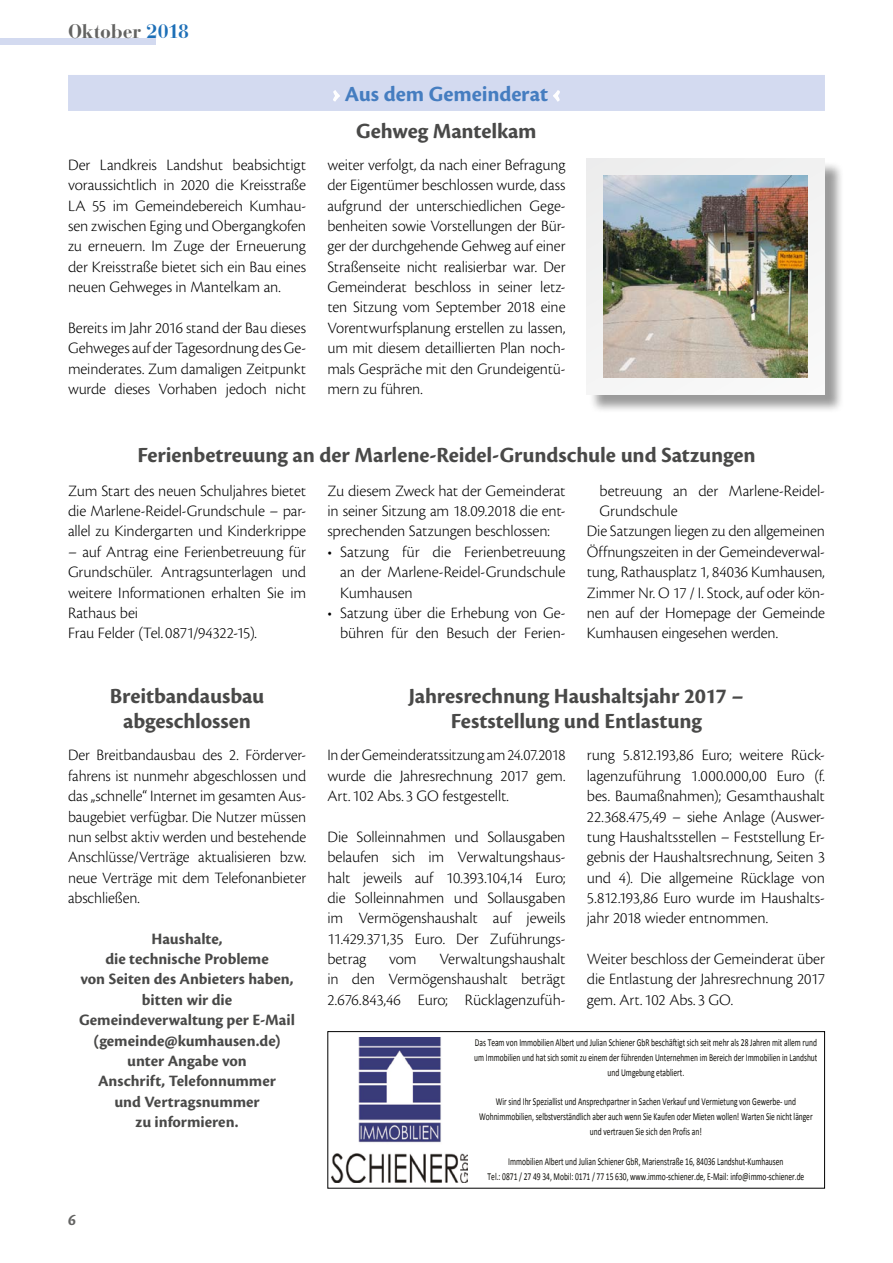
<style>
.page{position:relative;width:893px;height:1263px;background:#fff}
.page>*{position:absolute;margin:0;border:0;box-sizing:border-box;transform-origin:0 0}
.t1{font:700 22.5px/25.5px "Cronos Pro";letter-spacing:-.005em;color:#494948;text-align:center}
.t2{font:700 22.5px/36.9px "Cronos Pro";letter-spacing:-.005em;color:#457dc0;text-align:center}
.t3{font:700 19.5px "Bauer Bodoni Std";letter-spacing:-.005em;color:#636362}
.t4{font:300 16.5px/20.4px "Cronos Pro";letter-spacing:-.01em;color:#000;text-align:justify}
.t5{font:700 16.5px/20.4px "Cronos Pro";color:#494948;text-align:center}
.t6{font:italic 700 16.5px "Cronos Pro";color:#636362}
.t7{font:10.65px/14.9px "Calibri";color:#0f0e09;text-align:center;scale:.71 1}
.s1{color:#1d6fb7}
.s2{color:#fff}
.s3{color:#494948}
</style>
<div class="page">
<div style="left:0;top:38px;width:155px;height:6px;background:#d3daf0"></div>
<div style="left:68px;top:75px;width:757px;height:36px;background:#d3daf0"></div>
<svg style="left:333px;top:90px;width:7px;height:12px"></svg>
<svg style="left:553px;top:90px;width:7px;height:12px"></svg>
<div style="left:589px;top:161px;width:255px;height:252px;background:#000;opacity:.4"></div>
<div style="left:587px;top:159px;width:238px;height:235px;background:#f3f3f3"></div>
<img style="left:604px;top:176px;width:204px;height:201px">
<img style="left:331px;top:1038px;width:136px;height:144px">
<div style="left:327px;top:1031px;width:498px;height:157px;border:1px solid #000"></div>
<p class="t3" style="left:68px;top:20px;width:122px">Oktober <span class="s1">2018</span></p>
<p class="t4" style="left:68px;top:154px;width:240px">Der Landkreis Landshut beabsichtigt voraussichtlich in 2020 die Kreisstraße LA 55 im Gemeindebereich Kumhau&shy;sen zwischen Eging und Obergangkofen zu erneuern. Im Zuge der Erneuerung der Kreisstraße bietet sich ein Bau eines neuen Gehweges in Mantelkam an.</p>
<p class="t4" style="left:68px;top:317px;width:240px">Bereits im Jahr 2016 stand der Bau dieses Gehweges auf der Tagesordnung des Ge&shy;meinderates. Zum damaligen Zeitpunkt wurde dieses Vorhaben jedoch nicht</p>
<h1 class="t2" style="left:331px;top:76px;width:233px"><span class="s2">›</span> Aus dem Gemeinderat <span class="s2">‹<br></span><span class="s3">Gehweg Mantelkam</span></h1>
<p class="t4" style="left:327px;top:154px;width:240px">weiter verfolgt, da nach einer Befragung der Eigentümer beschlossen wurde, dass aufgrund der unterschiedlichen Gege&shy;benheiten sowie Vorstellungen der Bür&shy;ger der durchgehende Gehweg auf einer Straßenseite nicht realisierbar war. Der Gemeinderat beschloss in seiner letz&shy;ten Sitzung vom September 2018 eine Vorentwurfsplanung erstellen zu lassen, um mit diesem detaillierten Plan noch&shy;mals Gespräche mit den Grundeigentü&shy;mern zu führen.</p>
<h1 class="t1" style="left:137px;top:443px;width:620px">Ferienbetreuung an der Marlene-Reidel-Grundschule und Satzungen</h1>
<p class="t4" style="left:68px;top:480px;width:240px">Zum Start des neuen Schuljahres bietet die Marlene-Reidel-Grundschule – par&shy;allel zu Kindergarten und Kinderkrippe</p>
<p class="t4" style="left:68px;top:541px;width:240px;text-align:left">– auf Antrag eine Ferienbetreuung für<br>Grundschüler. Antragsunterlagen und weitere Informationen erhalten Sie im<br>Rathaus bei<br>Frau Felder (Tel. 0871/94322-15).</p>
<p class="t4" style="left:327px;top:480px;width:240px">Zu diesem Zweck hat der Gemeinderat in seiner Sitzung am 18.09.2018 die ent&shy;sprechenden Satzungen beschlossen:</p>
<p class="t4" style="left:340px;top:541px;width:227px;text-indent:-13px">• Satzung für die Ferienbetreuung an der Marlene-Reidel-Grundschule Kumhausen</p>
<p class="t4" style="left:327px;top:602px;width:240px;text-align:right">• Satzung über die Erhebung von Ge&shy;bühren für den Besuch der Ferien-</p>
<p class="t4" style="left:600px;top:480px;width:227px">betreuung an der Marlene-Reidel-</p>
<p class="t4" style="left:600px;top:501px;width:80px">Grundschule</p>
<p class="t4" style="left:587px;top:521px;width:240px">Die Satzungen liegen zu den allgemeinen</p>
<p class="t4" style="left:587px;top:541px;width:240px">Öffnungszeiten in der Gemeindeverwal-</p>
<p class="t4" style="left:587px;top:562px;width:240px">tung, Rathausplatz 1, 84036 Kumhausen,</p>
<p class="t4" style="left:587px;top:582px;width:240px">Zimmer Nr. O 17 / I. Stock, auf oder kön-</p>
<p class="t4" style="left:587px;top:602px;width:240px">nen auf der Homepage der Gemeinde</p>
<p class="t4" style="left:587px;top:623px;width:193px">Kumhausen eingesehen werden.</p>
<h1 class="t1" style="left:110px;top:683px;width:156px">Breitbandausbau abgeschlossen</h1>
<p class="t4" style="left:68px;top:745px;width:240px">Der Breitbandausbau des 2. Förderver&shy;fahrens ist nunmehr abgeschlossen und das „schnelle“ Internet im gesamten Aus&shy;baugebiet verfügbar. Die Nutzer müssen nun selbst aktiv werden und bestehende Anschlüsse/Verträge aktualisieren bzw. neue Verträge mit dem Telefonanbieter abschließen.</p>
<p class="t5" style="left:79px;top:929px;width:217px">Haushalte,<br>die technische Probleme<br>von Seiten des Anbieters haben, bitten wir die<br>Gemeindeverwaltung per E-Mail (gemeinde@kumhausen.de) unter Angabe von<br>Anschrift, Telefonnummer<br>und Vertragsnummer<br>zu informieren.</p>
<p class="t6" style="left:68px;top:1210px;width:9px">6</p>
<h1 class="t1" style="left:409px;top:683px;width:337px">Jahresrechnung Haushaltsjahr 2017 –<br>Feststellung und Entlastung</h1>
<p class="t4" style="left:327px;top:745px;width:240px">In der Gemeinderatssitzung am 24.07.2018 wurde die Jahresrechnung 2017 gem.<br>Art. 102 Abs. 3 GO festgestellt.</p>
<p class="t4" style="left:327px;top:826px;width:240px">Die Solleinnahmen und Sollausgaben belaufen sich im Verwaltungshaus&shy;halt jeweils auf 10.393.104,14 Euro; die Solleinnahmen und Sollausgaben im Vermögenshaushalt auf jeweils 11.429.371,35 Euro. Der Zuführungs&shy;betrag</p>
<p class="t4" style="left:587px;top:745px;width:240px">rung 5.812.193,86 Euro; weitere Rück&shy;lagenzuführung 1.000.000,00 Euro (f. bes. Baumaßnahmen); Gesamthaushalt 22.368.475,49 – siehe Anlage (Auswer&shy;tung Haushaltsstellen – Feststellung Er&shy;gebnis der Haushaltsrechnung, Seiten 3 und 4). Die allgemeine Rücklage von 5.812.193,86 Euro wurde im Haushalts&shy;jahr 2018 wieder entnommen.</p>
<p class="t4" style="left:587px;top:949px;width:240px">Weiter beschloss der Gemeinderat über die Entlastung der Jahresrechnung 2017 gem. Art. 102 Abs. 3 GO.</p>
<p class="t7" style="left:474px;top:1035px;width:485px">Das Team von Immobilien Albert und Julian Schiener GbR beschäftigt sich seit mehr als 28 Jahren mit allem rund um Immobilien und hat sich somit zu einem der führenden Unternehmen im Bereich der Immobilien in Landshut und Umgebung etabliert.</p>
<p class="t7" style="left:479px;top:1094px;width:471px">Wir sind Ihr Speziallist und Ansprechpartner in Sachen Verkauf und Vermietung von Gewerbe- und<br>Wohnimmobilien, selbstverständlich aber auch wenn Sie Kaufen oder Mieten wollen! Warten Sie nicht länger und vertrauen Sie sich den Profis an!</p>
<p class="t7" style="left:488px;top:1154px;width:448px">Immobilien Albert und Julian Schiener GbR, Marienstraße 16, 84036 Landshut-Kumhausen<br>Tel.: 0871 / 27 49 34, Mobil: 0171 / 77 15 630, www.immo-schiener.de, E-Mail: info@immo-schiener.de</p>
<p class="t4" style="left:327px;top:949px;width:240px;text-indent:112px">Verwaltungshaushalt in den Vermögenshaushalt beträgt 2.676.843,46 Euro; Rücklagenzufüh-</p>
<p class="t4" style="left:389px;top:949px;width:29px">vom</p>
</div>
